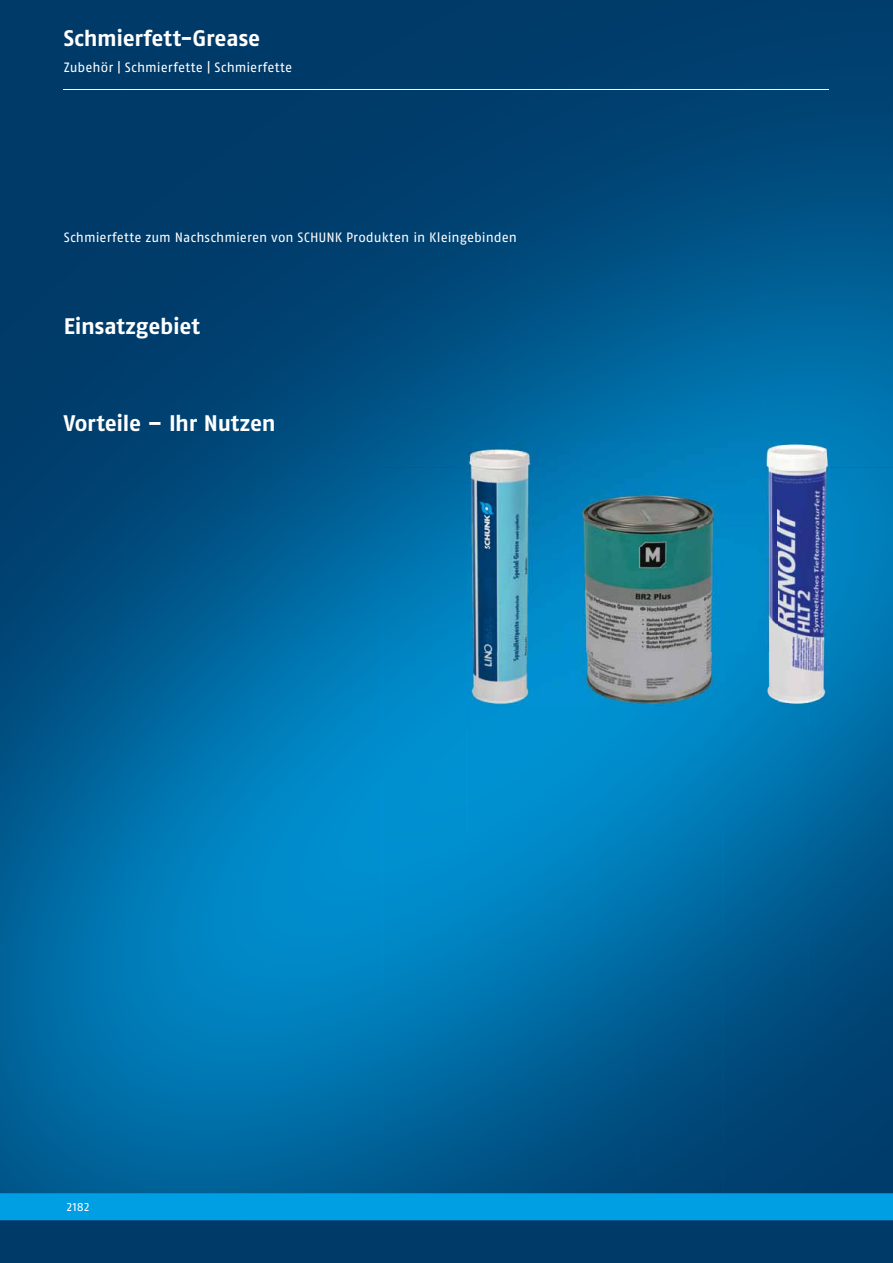
<style>
.page{position:relative;width:893px;height:1263px;background:#fff}
.page>*{position:absolute;margin:0;border:0;box-sizing:border-box;transform-origin:0 0}
.t1{font:700 22.5px "SCHUNK Fago Pro";letter-spacing:-.01em;color:#fff}
.t2{font:13.5px "SCHUNK Fago Pro";letter-spacing:.005em;color:#fff}
.t3{font:12px "SCHUNK Fago Pro";color:#fff}
</style>
<div class="page">
<img style="left:0;top:0;width:893px;height:311px">
<img style="left:0;top:311px;width:510px;height:156px">
<img style="left:510px;top:311px;width:255px;height:132px">
<img style="left:765px;top:311px;width:128px;height:156px">
<img style="left:0;top:467px;width:382px;height:726px">
<img style="left:382px;top:467px;width:86px;height:520px">
<img style="left:808px;top:467px;width:85px;height:726px">
<img style="left:468px;top:705px;width:127px;height:282px">
<img style="left:595px;top:705px;width:128px;height:282px">
<img style="left:723px;top:705px;width:85px;height:488px">
<img style="left:382px;top:987px;width:341px;height:206px">
<div style="left:0;top:1202px;width:893px;height:61px;background:#003a69"></div>
<div style="left:0;top:1193px;width:893px;height:27px;background:#009ee3"></div>
<hr style="left:64px;top:89px;width:765px;height:1px;background:#fff">
<img style="left:468px;top:443px;width:361px;height:262px">
<h1 class="t1" style="left:64px;top:24px;width:198px">Schmierfett-Grease</h1>
<p class="t2" style="left:64px;top:60px;width:230px">Zubehör | Schmierfette | Schmierfette</p>
<p class="t2" style="left:64px;top:229px;width:455px">Schmierfette zum Nachschmieren von SCHUNK Produkten in Kleingebinden</p>
<h1 class="t1" style="left:64px;top:312px;width:138px">Einsatzgebiet</h1>
<h1 class="t1" style="left:64px;top:410px;width:213px">Vorteile – Ihr Nutzen</h1>
<p class="t3" style="left:67px;top:1199px;width:24px">2182</p>
</div>
